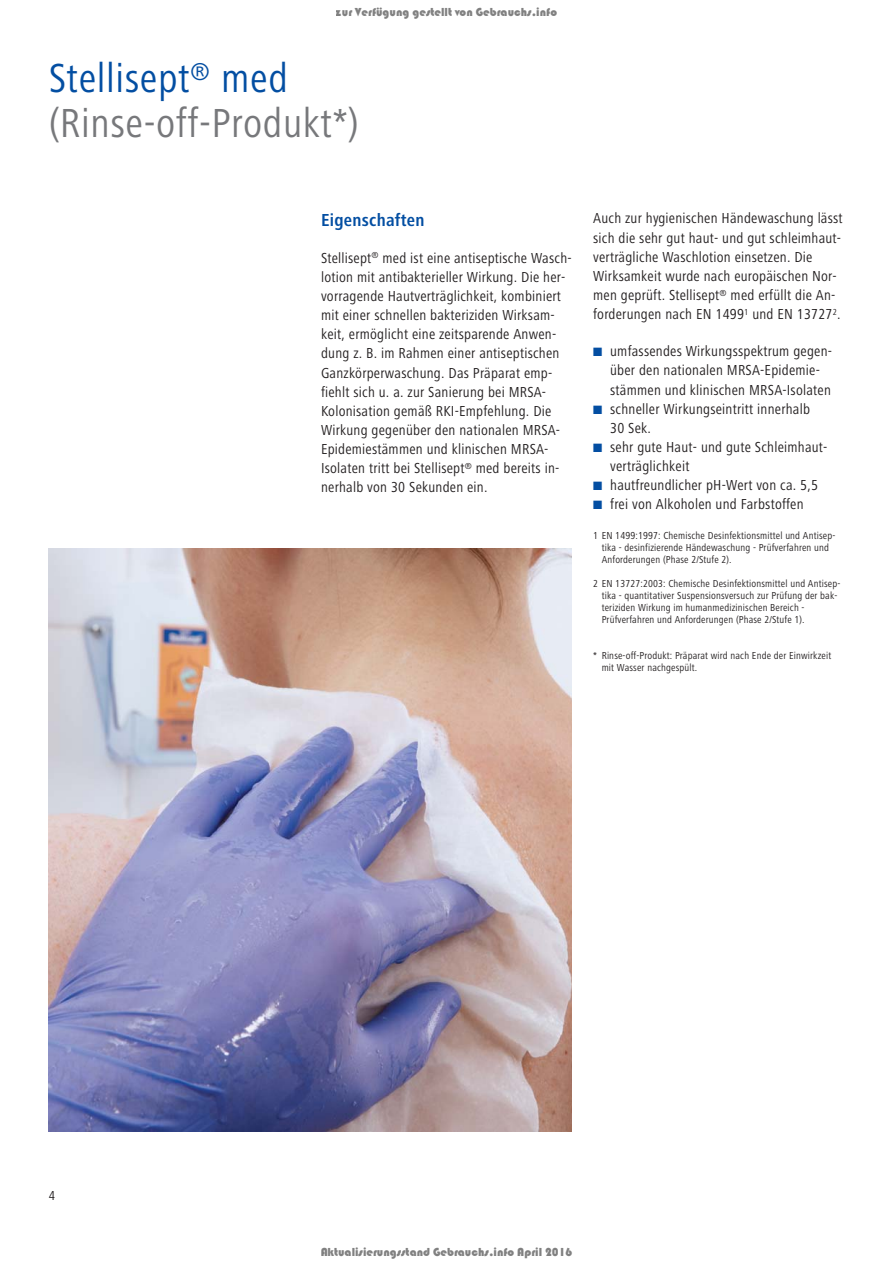
<style>
.page{position:relative;width:893px;height:1263px;background:#fff}
.page>*{position:absolute;margin:0;border:0;box-sizing:border-box;transform-origin:0 0}
.t1{font:42px/45px "Hartmann";letter-spacing:.015em;color:#77787b}
.t2{font:700 18px "Hartmann";letter-spacing:.015em;color:#034ea2}
.t3{font:15px/19.2px "Hartmann";letter-spacing:.015em;color:#231f20}
.t4{font:13.5px "Hartmann";color:#231f20}
.t5{font:12px "Bauhaus 93";color:rgb(0 0 0/.5)}
.t6{font:10.5px/12px "Hartmann";letter-spacing:.015em;color:#231f20}
.s1{color:#034ea2}
</style>
<div class="page">
<img style="left:49px;top:548px;width:523px;height:583px">
<p class="t5" style="left:336px;top:6px;width:223px">zur Verfügung gestellt von Gebrauchs.info</p>
<h1 class="t1" style="left:49px;top:59px;width:312px"><span class="s1">Stellisept</span><sup>®</sup> <span class="s1">med </span>(Rinse-off-Produkt*)</h1>
<p class="t2" style="left:321px;top:213px;width:105px">Eigenschaften</p>
<p class="t3" style="left:321px;top:249px;width:252px">Stellisept<sup>®</sup> med ist eine antiseptische Wasch&shy;lotion mit antibakterieller Wirkung. Die her&shy;vorragende Hautverträglichkeit, kombiniert mit einer schnellen bakteri ziden Wirksam&shy;keit, ermöglicht eine zeitsparende Anwen&shy;dung z. B. im Rahmen einer antiseptischen Ganzkörperwaschung. Das Präparat emp&shy;fiehlt sich u. a. zur Sanierung bei MRSA-Kolonisation gemäß RKI-Empfehlung. Die Wirkung gegenüber den nationalen MRSA-Epidemiestämmen und klinischen MRSA-Isolaten tritt bei Stellisept<sup>®</sup> med bereits in&shy;nerhalb von 30 Sekunden ein.</p>
<p class="t3" style="left:593px;top:210px;width:251px">Auch zur hygienischen Händewaschung lässt sich die sehr gut haut- und gut schleimhaut&shy;verträgliche Waschlotion einsetzen. Die Wirksamkeit wurde nach europäischen Nor&shy;men geprüft. Stellisept<sup>®</sup> med erfüllt die An&shy;forderungen nach EN 1499<sup>1</sup> und EN 13727<sup>2</sup>.</p>
<p class="t3" style="left:610px;top:343px;width:223px;text-indent:-17px"><span class="s1">■</span> umfassendes Wirkungsspektrum gegen&shy;über den nationalen MRSA-Epidemie&shy;stämmen und klinischen MRSA-Isolaten</p>
<p class="t3" style="left:610px;top:400px;width:201px;text-indent:-17px"><span class="s1">■</span> schneller Wirkungseintritt innerhalb<br>30 Sek.</p>
<p class="t3" style="left:610px;top:439px;width:219px;text-indent:-17px"><span class="s1">■</span> sehr gute Haut- und gute Schleimhaut&shy;verträglichkeit</p>
<p class="t3" style="left:593px;top:477px;width:226px"><span class="s1">■</span> hautfreundlicher pH-Wert von ca. 5,5</p>
<p class="t3" style="left:593px;top:496px;width:212px"><span class="s1">■</span> frei von Alkoholen und Farbstoffen</p>
<p class="t6" style="left:602px;top:531px;width:235px;text-indent:-9px">1 EN 1499:1997: Chemische Desinfektionsmittel und Antisep&shy;tika - desinfizierende Händewaschung - Prüfverfahren und<br>Anforderungen (Phase 2/Stufe 2).</p>
<p class="t6" style="left:602px;top:579px;width:240px;text-indent:-9px">2 EN 13727:2003: Chemische Desinfektionsmittel und Antisep&shy;tika - quantitativer Suspensionsversuch zur Prüfung der bak&shy;teriziden Wirkung im humanmedizinischen Bereich - Prüfverfahren und Anforderungen (Phase 2/Stufe 1).</p>
<p class="t6" style="left:602px;top:651px;width:231px;text-indent:-9px">* Rinse-off-Produkt: Präparat wird nach Ende der Einwirkzeit mit Wasser nach gespült.</p>
<p class="t4" style="left:49px;top:1191px;width:8px">4</p>
<p class="t5" style="left:321px;top:1245px;width:253px">Aktualisierungsstand Gebrauchs.info April 2016</p>
</div>
